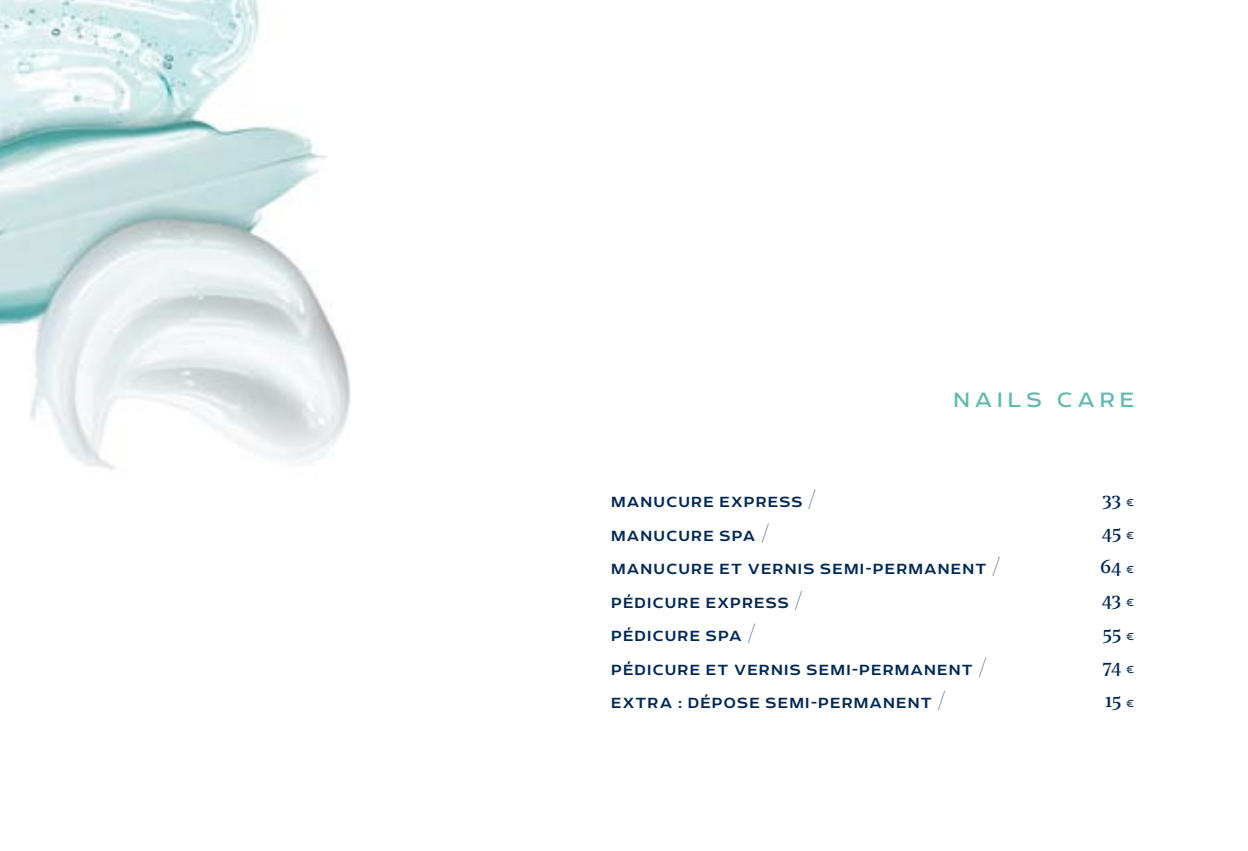
<style>
.page{position:relative;width:1248px;height:851px;background:#fff}
.page>*{position:absolute;margin:0;border:0;box-sizing:border-box;transform-origin:0 0}
.t1{font:24px "Echoes Sans";letter-spacing:.205em;color:#62b9af}
.t2{font:20px "Noe Text";letter-spacing:-.02em;color:#002856}
.t3{font:500 17px "Echoes Sans";letter-spacing:.07em;color:#002856}
.s1{font-family:"Noe Display";font-weight:400;font-size:22px}
.s2{font-family:"Echoes Sans";font-weight:300;font-size:14px}
</style>
<div class="page">
<img style="left:0;top:0;width:350px;height:470px">
<h1 class="t1" style="left:953px;top:386px;width:182px">NAILS CARE</h1>
<p class="t3" style="left:611px;top:492px;width:206px">MANUCURE EXPRESS <span class="s1">/</span></p>
<p class="t2" style="left:1102px;top:484px;width:33px">33 <span class="s2">€</span></p>
<p class="t3" style="left:611px;top:526px;width:160px">MANUCURE SPA <span class="s1">/</span></p>
<p class="t2" style="left:1101px;top:517px;width:34px">45 <span class="s2">€</span></p>
<p class="t3" style="left:611px;top:559px;width:391px">MANUCURE ET VERNIS SEMI-PERMANENT <span class="s1">/</span></p>
<p class="t2" style="left:1099px;top:551px;width:36px">64 <span class="s2">€</span></p>
<p class="t3" style="left:611px;top:593px;width:193px">PÉDICURE EXPRESS <span class="s1">/</span></p>
<p class="t2" style="left:1101px;top:584px;width:34px">43 <span class="s2">€</span></p>
<p class="t3" style="left:611px;top:626px;width:146px">PÉDICURE SPA <span class="s1">/</span></p>
<p class="t2" style="left:1102px;top:618px;width:34px">55 <span class="s2">€</span></p>
<p class="t3" style="left:611px;top:660px;width:377px">PÉDICURE ET VERNIS SEMI-PERMANENT <span class="s1">/</span></p>
<p class="t2" style="left:1102px;top:651px;width:34px">74 <span class="s2">€</span></p>
<p class="t3" style="left:611px;top:693px;width:336px">EXTRA : DÉPOSE SEMI-PERMANENT <span class="s1">/</span></p>
<p class="t2" style="left:1103px;top:685px;width:32px">15 <span class="s2">€</span></p>
</div>
